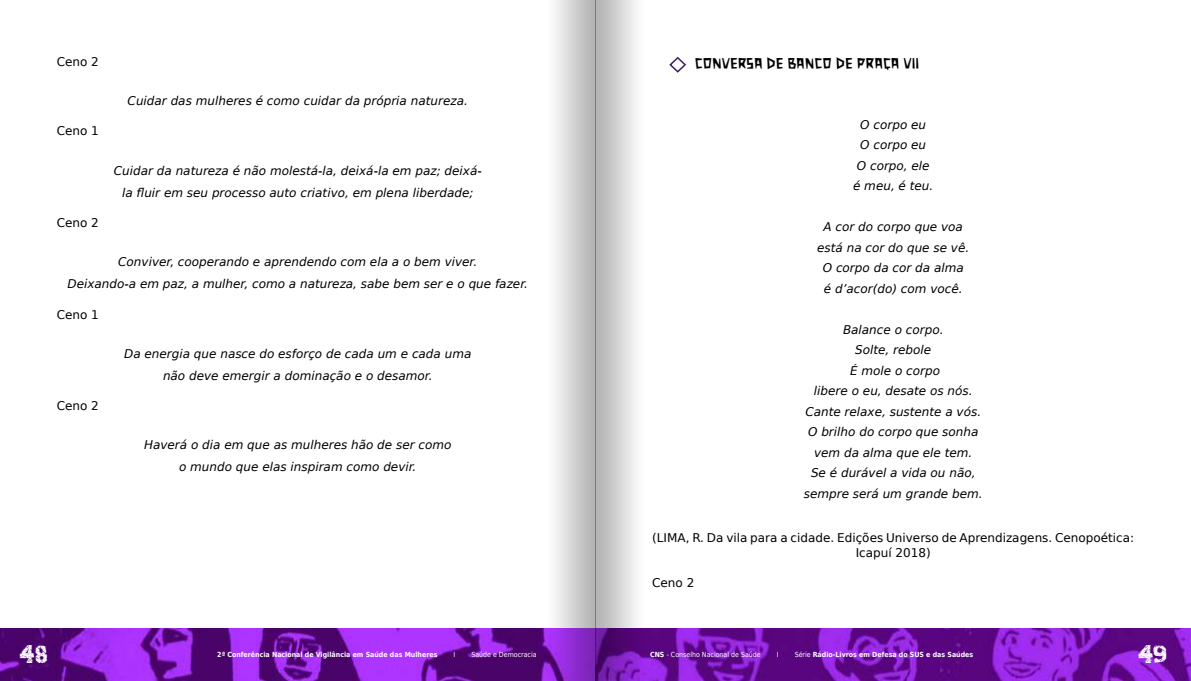
<style>
.page{position:relative;width:1191px;height:681px;background:#fff}
.page>*{position:absolute;margin:0;border:0;box-sizing:border-box;transform-origin:0 0}
.t1{font:24px "Cordel Encarnado";color:#fff}
.t2{font:16px "Xilosa";color:#000}
.t3{font:italic 12px/20.5px "DejaVu Sans";color:#000;text-align:center}
.t4{font:12px/15px "DejaVu Sans";color:#000;text-align:center}
.t5{font:700 7px "DejaVu Sans Condensed";color:#fff}
.t6{font:7px "DejaVu Sans Condensed";color:#fff}
.s1{font-weight:700}
.s2{font-weight:400}
</style>
<div class="page">
<img style="left:0;top:628px;width:1191px;height:52px">
<img style="left:546px;top:0;width:99px;height:680px">
<svg style="left:669px;top:56px;width:18px;height:17px"></svg>
<p class="t4" style="left:57px;top:54px;width:44px">Ceno 2</p>
<p class="t4" style="left:57px;top:123px;width:44px">Ceno 1</p>
<p class="t3" style="left:128px;top:90px;width:342px">Cuidar das mulheres é como cuidar da própria natureza.</p>
<p class="t3" style="left:114px;top:159px;width:369px;line-height:22px">Cuidar da natureza é não molestá-la, deixá-la em paz; deixá&shy;la fluir em seu processo auto criativo, em plena liberdade;</p>
<p class="t4" style="left:57px;top:215px;width:44px">Ceno 2</p>
<p class="t3" style="left:67px;top:251px;width:462px;line-height:22px">Conviver, cooperando e aprendendo com ela a o bem viver.<br>Deixando-a em paz, a mulher, como a natureza, sabe bem ser e o que fazer.</p>
<p class="t4" style="left:57px;top:306px;width:44px">Ceno 1</p>
<p class="t3" style="left:124px;top:342px;width:349px;line-height:22px">Da energia que nasce do esforço de cada um e cada uma não deve emergir a dominação e o desamor.</p>
<p class="t4" style="left:57px;top:398px;width:44px">Ceno 2</p>
<p class="t3" style="left:144px;top:434px;width:309px;line-height:22px">Haverá o dia em que as mulheres hão de ser como o mundo que elas inspiram como devir.</p>
<h2 class="t2" style="left:694px;top:54px;width:226px">CONVERSA DE BANCO DE PRAÇA VII</h2>
<p class="t3" style="left:853px;top:114px;width:82px">O corpo eu<br>O corpo eu<br>O corpo, ele é meu, é teu.</p>
<p class="t3" style="left:817px;top:216px;width:153px">A cor do corpo que voa está na cor do que se vê.<br>O corpo da cor da alma<br>é d’acor(do) com você.</p>
<p class="t3" style="left:804px;top:319px;width:180px">Balance o corpo.<br>Solte, rebole<br>É mole o corpo<br>libere o eu, desate os nós.<br>Cante relaxe, sustente a vós.<br>O brilho do corpo que sonha vem da alma que ele tem.<br>Se é durável a vida ou não, sempre será um grande bem.</p>
<p class="t4" style="left:652px;top:529px;width:483px">(LIMA, R. Da vila para a cidade. Edições Universo de Aprendizagens. Cenopoética:<br>Icapuí 2018)</p>
<p class="t4" style="left:652px;top:574px;width:44px">Ceno 2</p>
<h1 class="t1" style="left:19px;top:640px;width:30px">48</h1>
<p class="t5" style="left:217px;top:648px;width:222px">2ª Conferência Nacional de Vigilância em Saúde das Mulheres</p>
<p class="t6" style="left:453px;top:648px;width:3px">I</p>
<p class="t6" style="left:471px;top:648px;width:67px">Saúde e Democracia</p>
<p class="t6" style="left:650px;top:648px;width:112px"><span class="s1">CNS</span> - Conselho Nacional de Saúde</p>
<p class="t6" style="left:777px;top:648px;width:3px">I</p>
<p class="t5" style="left:794px;top:648px;width:180px"><span class="s2">Série</span> Rádio-Livros em Defesa do SUS e das Saúdes</p>
<h1 class="t1" style="left:1137px;top:640px;width:31px">49</h1>
</div>
